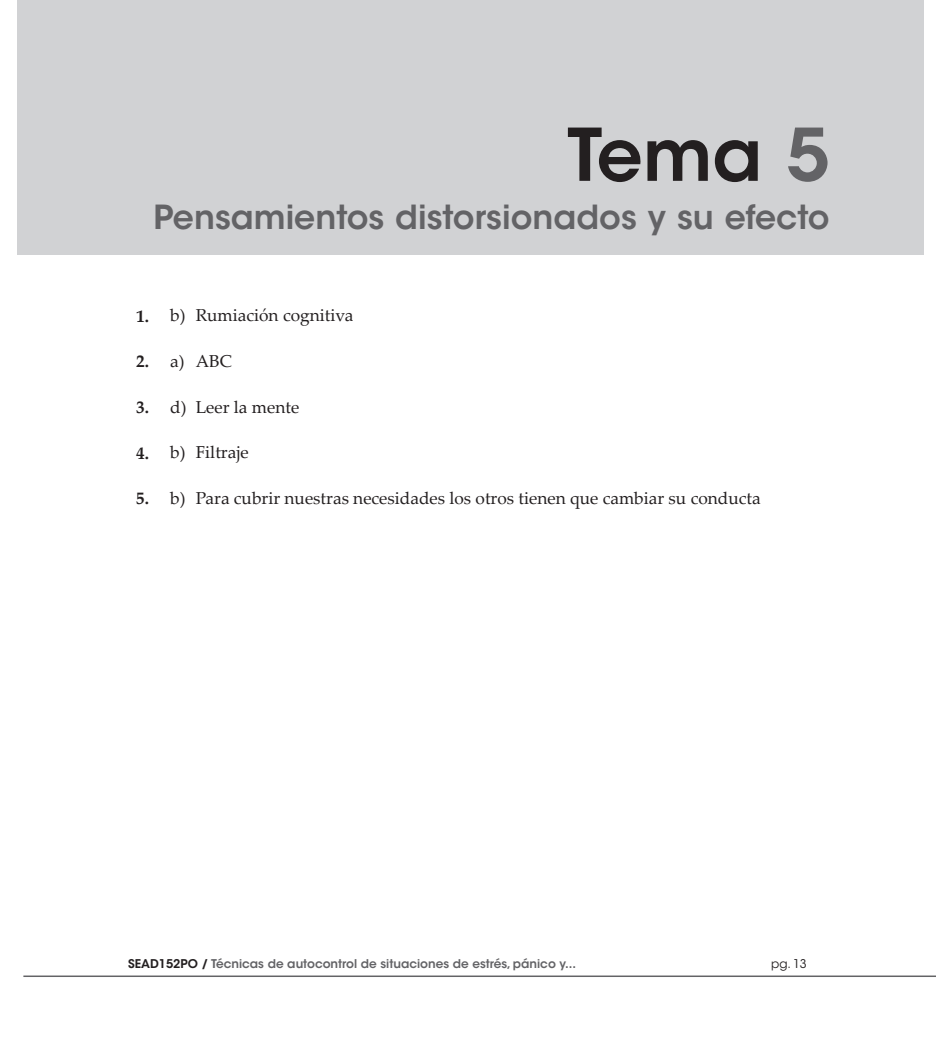
<style>
.page{position:relative;width:936px;height:1063px;background:#fff}
.page>*{position:absolute;margin:0;border:0;box-sizing:border-box;transform-origin:0 0}
._01{font:600 72px "ITC Avant Garde Std";color:#231f20}
._0_TITULO_TEMA{font:600 33px "ITC Avant Garde Std";color:#636366}
.z_solución{font:17.25px "Palatino Linotype";color:#231f20}
.z1{font:700 17.25px "Palatino Linotype";color:#231f20}
.t1{font:600 12px "ITC Avant Garde Std";color:#636366}
.t2{font:12px "ITC Avant Garde Std";color:#231f20}
.s1{color:#636366}
.s2{color:#231f20}
</style>
<div class="page">
<hr style="left:23px;top:976px;width:912px;height:1px;background:#636366">
<div style="left:17px;top:0;width:906px;height:255px;background:#d1d2d4"></div>
<p class="_01" style="left:567px;top:109px;width:264px">Tema <span class="s1">5</span></p>
<p class="_0_TITULO_TEMA" style="left:154px;top:196px;width:677px">Pensamientos distorsionados y su efecto</p>
<p class="z1" style="left:136px;top:304px;width:14px">1.</p>
<p class="z_solución" style="left:170px;top:303px;width:185px">b) Rumiación cognitiva</p>
<p class="z1" style="left:136px;top:349px;width:14px">2.</p>
<p class="z_solución" style="left:170px;top:349px;width:63px">a) ABC</p>
<p class="z1" style="left:136px;top:395px;width:14px">3.</p>
<p class="z_solución" style="left:170px;top:395px;width:131px">d) Leer la mente</p>
<p class="z1" style="left:136px;top:441px;width:14px">4.</p>
<p class="z_solución" style="left:170px;top:440px;width:80px">b) Filtraje</p>
<p class="z1" style="left:136px;top:486px;width:14px">5.</p>
<p class="z_solución" style="left:170px;top:486px;width:592px">b) Para cubrir nuestras necesidades los otros tienen que cambiar su conducta</p>
<p class="t1" style="left:128px;top:956px;width:449px"><span class="s2">SEAD152PO /</span> Técnicas de autocontrol de situaciones de estrés, pánico y...</p>
<p class="t2" style="left:771px;top:956px;width:37px">pg. 13</p>
</div>
